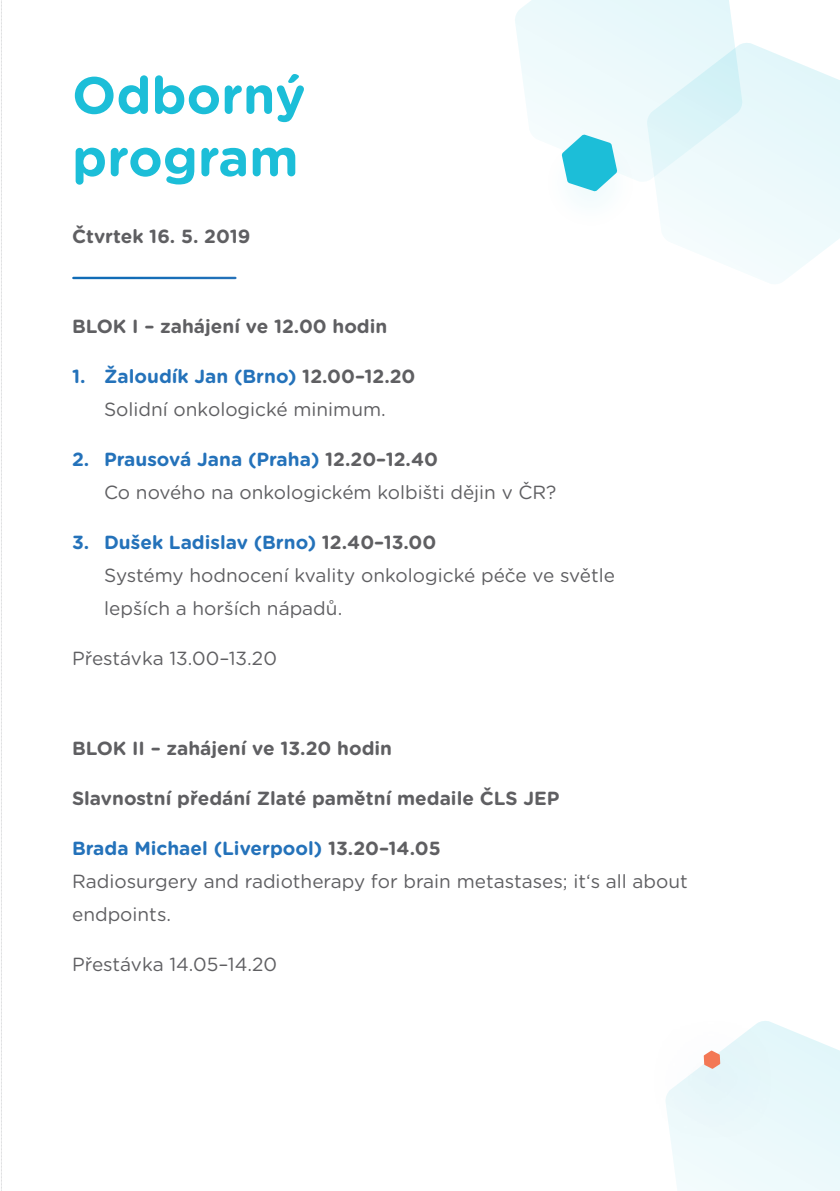
<style>
.page{position:relative;width:840px;height:1191px;background:#fff}
.page>*{position:absolute;margin:0;border:0;box-sizing:border-box;transform-origin:0 0}
.Nadpis{font:700 52px/62.4px "Gotham Rounded";color:#1cbed8}
.text{font:19px/33px "Gotham Rounded";color:#5f5f62}
.text-2{font:700 19px "Gotham Rounded";color:#2472ba}
.text-3{font:700 19px "Gotham Rounded";color:#5f5f62}
.s1{color:#5f5f62}
</style>
<div class="page">
<svg style="left:655px;top:43px;width:184px;height:241px;fill:#eefafc"></svg>
<svg style="left:515px;top:0;width:227px;height:183px;fill:#ebf9fb"></svg>
<div style="left:539px;top:131px;width:102px;height:103px;background:#fdfefe"></div>
<svg style="left:561px;top:134px;width:56px;height:57px"></svg>
<svg style="left:665px;top:1021px;width:174px;height:170px"></svg>
<svg style="left:1px;top:0;width:1px;height:1191px"></svg>
<p class="Nadpis" style="left:72px;top:62px;width:235px">Odborný program</p>
<p class="text-3" style="left:72px;top:222px;width:180px">Čtvrtek 16. 5. 2019</p>
<p class="text-3" style="left:72px;top:312px;width:316px">BLOK I – zahájení ve 12.00 hodin</p>
<p class="text-2" style="left:72px;top:362px;width:345px">1. Žaloudík Jan (Brno) <span class="s1">12.00–12.20</span></p>
<p class="text" style="left:104px;top:392px;width:283px">Solidní onkologické minimum.</p>
<p class="text-2" style="left:72px;top:445px;width:367px">2. Prausová Jana (Praha) <span class="s1">12.20–12.40</span></p>
<p class="text" style="left:104px;top:475px;width:453px">Co nového na onkologickém kolbišti dějin v ČR?</p>
<p class="text-2" style="left:72px;top:528px;width:365px">3. Dušek Ladislav (Brno) <span class="s1">12.40–13.00</span></p>
<p class="text" style="left:104px;top:558px;width:512px">Systémy hodnocení kvality onkologické péče ve světle lepších a horších nápadů.</p>
<p class="text" style="left:72px;top:641px;width:206px">Přestávka 13.00–13.20</p>
<p class="text-3" style="left:72px;top:734px;width:321px">BLOK II – zahájení ve 13.20 hodin</p>
<p class="text-3" style="left:72px;top:784px;width:489px">Slavnostní předání Zlaté pamětní medaile ČLS JEP</p>
<p class="text-2" style="left:72px;top:834px;width:370px">Brada Michael (Liverpool) <span class="s1">13.20–14.05</span></p>
<p class="text" style="left:72px;top:863px;width:617px">Radiosurgery and radiotherapy for brain metastases; it‘s all about endpoints.</p>
<p class="text" style="left:72px;top:946px;width:206px">Přestávka 14.05–14.20</p>
</div>
